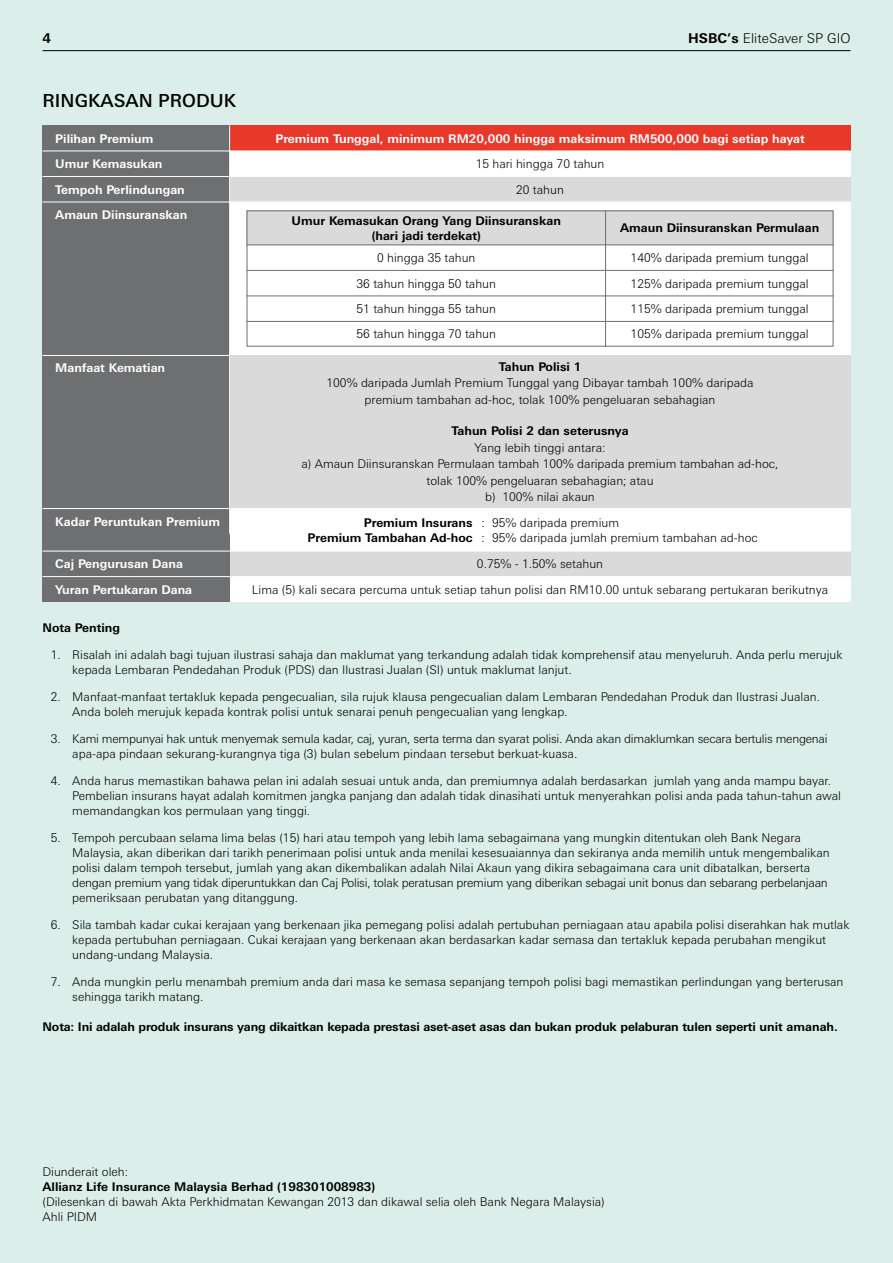
<style>
.page{position:relative;width:893px;height:1263px;background:#dceee9}
.page>*{position:absolute;margin:0;border:0;box-sizing:border-box;transform-origin:0 0}
.t1{font:500 18px "Univers Nextfor HSBC";color:#000}
.t2{font:300 13.5px "Univers Nextfor HSBC";color:#000}
.t3{font:700 13.5px "Univers Nextfor HSBC";color:#000}
.t4{font:300 12px/15px "Univers Nextfor HSBC";color:#000}
.t5{font:700 12px/15px "Univers Nextfor HSBC";color:#000;text-align:center}
.t6{font:700 12px/25.5px "Univers Nextfor HSBC";color:#fff}
.t7{font:300 12px/15px "Univers Nextfor HSBC";letter-spacing:-.02em;color:#000}
.s1{font-weight:700}
</style>
<div class="page">
<hr style="left:43px;top:50px;width:807px;height:1px;background:#000">
<div style="left:43px;top:125px;width:187px;height:477px;background:#6e6f71"></div>
<div style="left:230px;top:125px;width:620px;height:26px;background:#e7382a"></div>
<div style="left:230px;top:151px;width:620px;height:451px;background:#fff"></div>
<div style="left:230px;top:176px;width:620px;height:26px;background:#dadada"></div>
<hr style="left:43px;top:151px;width:807px;height:1px;background:#fff">
<hr style="left:43px;top:176px;width:807px;height:1px;background:#fff">
<hr style="left:43px;top:202px;width:807px;height:1px;background:#fff">
<hr style="left:229px;top:125px;width:1px;height:409px;background:#fff">
<hr style="left:43px;top:355px;width:807px;height:1px;background:#fff">
<div style="left:230px;top:355px;width:620px;height:153px;background:#dadada"></div>
<div style="left:230px;top:551px;width:620px;height:26px;background:#dadada"></div>
<hr style="left:43px;top:508px;width:807px;height:1px;background:#fff">
<hr style="left:43px;top:551px;width:807px;height:1px;background:#fff">
<hr style="left:43px;top:576px;width:807px;height:1px;background:#fff">
<div style="left:247px;top:210px;width:359px;height:34px;background:#dadada"></div>
<div style="left:606px;top:210px;width:227px;height:34px;background:#dadada"></div>
<div style="left:247px;top:210px;width:586px;height:137px;border:1px solid #706f6f"></div>
<hr style="left:605px;top:210px;width:1px;height:137px;background:#706f6f">
<hr style="left:247px;top:270px;width:586px;height:1px;background:#706f6f">
<hr style="left:247px;top:244px;width:586px;height:1px;background:#706f6f">
<hr style="left:247px;top:296px;width:586px;height:1px;background:#706f6f">
<hr style="left:247px;top:321px;width:586px;height:1px;background:#706f6f">
<p class="t3" style="left:43px;top:28px;width:10px">4</p>
<p class="t2" style="left:688px;top:28px;width:164px"><span class="s1">HSBC’s</span> EliteSaver SP GIO</p>
<h1 class="t1" style="left:43px;top:88px;width:195px">RINGKASAN PRODUK</h1>
<p class="t6" style="left:55px;top:125px;width:100px">Pilihan Premium</p>
<p class="t6" style="left:275px;top:125px;width:531px">Premium Tunggal, minimum RM20,000 hingga maksimum RM500,000 bagi setiap hayat</p>
<p class="t6" style="left:55px;top:151px;width:134px">Umur Kemasukan<br>Tempoh Perlindungan<br>Amaun Diinsuranskan</p>
<p class="t4" style="left:476px;top:150px;width:130px;line-height:25.5px;text-align:center">15 hari hingga 70 tahun<br>20 tahun</p>
<p class="t5" style="left:292px;top:212px;width:271px">Umur Kemasukan Orang Yang Diinsuranskan (hari jadi terdekat)</p>
<p class="t4" style="left:357px;top:244px;width:141px;line-height:25.5px;text-align:center">0 hingga 35 tahun<br>36 tahun hingga 50 tahun<br>51 tahun hingga 55 tahun<br>56 tahun hingga 70 tahun</p>
<p class="t5" style="left:620px;top:220px;width:201px">Amaun Diinsuranskan Permulaan</p>
<p class="t4" style="left:631px;top:244px;width:180px;line-height:25.5px;text-align:justify">140% daripada premium tunggal 125% daripada premium tunggal 115% daripada premium tunggal 105% daripada premium tunggal</p>
<p class="t6" style="left:55px;top:355px;width:111px">Manfaat Kematian</p>
<p class="t5" style="left:499px;top:358px;width:84px">Tahun Polisi 1</p>
<p class="t4" style="left:326px;top:374px;width:429px;line-height:16.5px;text-align:center">100% daripada Jumlah Premium Tunggal yang Dibayar tambah 100% daripada premium tambahan ad-hoc, tolak 100% pengeluaran sebahagian</p>
<p class="t5" style="left:451px;top:423px;width:179px">Tahun Polisi 2 dan seterusnya</p>
<p class="t4" style="left:301px;top:439px;width:479px;line-height:16.5px;text-align:center">Yang lebih tinggi antara:<br>a) Amaun Diinsuranskan Permulaan tambah 100% daripada premium tambahan ad-hoc, tolak 100% pengeluaran sebahagian; atau<br>b) 100% nilai akaun</p>
<p class="t6" style="left:55px;top:508px;width:166px">Kadar Peruntukan Premium</p>
<p class="t4" style="left:307px;top:514px;width:452px;text-indent:56px"><span class="s1">Premium Insurans</span> : 95% daripada premium<br><span class="s1">Premium Tambahan Ad-hoc</span> : 95% daripada jumlah premium tambahan ad-hoc</p>
<p class="t6" style="left:55px;top:550px;width:138px">Caj Pengurusan Dana<br>Yuran Pertukaran Dana</p>
<p class="t4" style="left:252px;top:550px;width:578px;line-height:25.5px;text-align:center">0.75% - 1.50% setahun<br>Lima (5) kali secara percuma untuk setiap tahun polisi dan RM10.00 untuk sebarang pertukaran berikutnya</p>
<p class="t5" style="left:43px;top:620px;width:79px">Nota Penting</p>
<p class="t4" style="left:72px;top:647px;width:772px;text-indent:-22px">1. Risalah ini adalah bagi tujuan ilustrasi sahaja dan maklumat yang terkandung adalah tidak komprehensif atau menyeluruh. Anda perlu merujuk kepada Lembaran Pendedahan Produk (PDS) dan Ilustrasi Jualan (SI) untuk maklumat lanjut.</p>
<p class="t4" style="left:72px;top:689px;width:749px;text-indent:-22px">2. Manfaat-manfaat tertakluk kepada pengecualian, sila rujuk klausa pengecualian dalam Lembaran Pendedahan Produk dan Ilustrasi Jualan.<br>Anda boleh merujuk kepada kontrak polisi untuk senarai penuh pengecualian yang lengkap.</p>
<p class="t7" style="left:72px;top:731px;width:757px;text-indent:-22px">3. Kami mempunyai hak untuk menyemak semula kadar, caj, yuran, serta terma dan syarat polisi. Anda akan dimaklumkan secara bertulis mengenai apa-apa pindaan sekurang-kurangnya tiga (3) bulan sebelum pindaan tersebut berkuat-kuasa.</p>
<p class="t4" style="left:72px;top:773px;width:770px;text-indent:-22px">4. Anda harus memastikan bahawa pelan ini adalah sesuai untuk anda, dan premiumnya adalah berdasarkan jumlah yang anda mampu bayar.<br>Pembelian insurans hayat adalah komitmen jangka panjang dan adalah tidak dinasihati untuk menyerahkan polisi anda pada tahun-tahun awal memandangkan kos permulaan yang tinggi.</p>
<p class="t4" style="left:72px;top:830px;width:759px;text-indent:-22px">5. Tempoh percubaan selama lima belas (15) hari atau tempoh yang lebih lama sebagaimana yang mungkin ditentukan oleh Bank Negara Malaysia, akan diberikan dari tarikh penerimaan polisi untuk anda menilai kesesuaiannya dan sekiranya anda memilih untuk mengembalikan polisi dalam tempoh tersebut, jumlah yang akan dikembalikan adalah Nilai Akaun yang dikira sebagaimana cara unit dibatalkan, berserta dengan premium yang tidak diperuntukkan dan Caj Polisi, tolak peratusan premium yang diberikan sebagai unit bonus dan sebarang perbelanjaan pemeriksaan perubatan yang ditanggung.</p>
<p class="t4" style="left:72px;top:917px;width:779px;text-indent:-22px">6. Sila tambah kadar cukai kerajaan yang berkenaan jika pemegang polisi adalah pertubuhan perniagaan atau apabila polisi diserahkan hak mutlak kepada pertubuhan perniagaan. Cukai kerajaan yang berkenaan akan berdasarkan kadar semasa dan tertakluk kepada perubahan mengikut undang-undang Malaysia.</p>
<p class="t4" style="left:72px;top:974px;width:773px;text-indent:-22px">7. Anda mungkin perlu menambah premium anda dari masa ke semasa sepanjang tempoh polisi bagi memastikan perlindungan yang berterusan sehingga tarikh matang.</p>
<p class="t5" style="left:43px;top:1019px;width:797px">Nota: Ini adalah produk insurans yang dikaitkan kepada prestasi aset-aset asas dan bukan produk pelaburan tulen seperti unit amanah.</p>
<p class="t4" style="left:43px;top:1163px;width:87px">Diunderait oleh:</p>
<p class="t5" style="left:43px;top:1178px;width:334px">Allianz Life Insurance Malaysia Berhad (198301008983)</p>
<p class="t4" style="left:43px;top:1193px;width:564px">(Dilesenkan di bawah Akta Perkhidmatan Kewangan 2013 dan dikawal selia oleh Bank Negara Malaysia)<br>Ahli PIDM</p>
</div>
